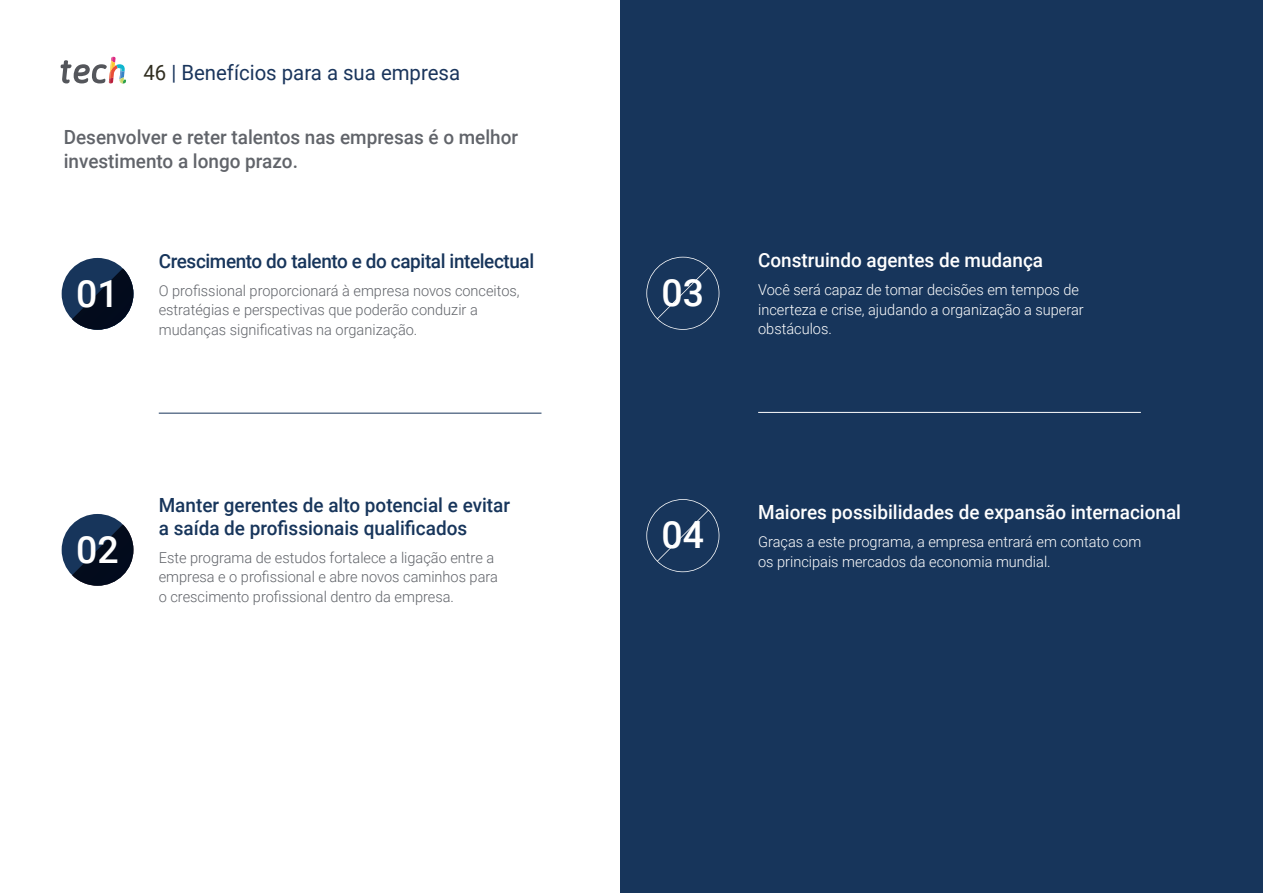
<style>
.page{position:relative;width:1263px;height:893px;background:#fff}
.page>*{position:absolute;margin:0;border:0;box-sizing:border-box;transform-origin:0 0}
.t1{font:500 37.5px "Roboto";color:#fff}
.t2{font:21px "Roboto";color:#1a355c}
.t3{font:500 19.5px "Roboto";color:#fff}
.t4{font:500 19.5px/22.5px "Roboto";color:#17355b}
.t5{font:500 19.5px/24px "Roboto";color:#61646a}
.t6{font:500 19.5px "Roboto";letter-spacing:-.02em;color:#17355b}
.t7{font:300 15px/19.5px "Roboto";color:#61646a}
.t8{font:300 15px/19.5px "Roboto";color:#fff}
.s1{color:#312e20}
</style>
<div class="page">
<div style="left:621px;top:0;width:642px;height:893px;background:#17355b"></div>
<hr style="left:159px;top:413px;width:382px;height:1px;background:#17355b">
<hr style="left:758px;top:412px;width:383px;height:1px;background:#fff">
<svg style="left:646px;top:499px;width:73px;height:73px"></svg>
<svg style="left:646px;top:257px;width:73px;height:73px"></svg>
<svg style="left:61px;top:57px;width:65px;height:27px"></svg>
<div style="left:62px;top:258px;width:71px;height:72px;background:#17355b;border-radius:50%"></div>
<svg style="left:72px;top:268px;width:61px;height:62px"></svg>
<div style="left:62px;top:514px;width:71px;height:72px;background:#17355b;border-radius:50%"></div>
<svg style="left:72px;top:524px;width:61px;height:62px"></svg>
<h2 class="t2" style="left:144px;top:57px;width:318px"><span class="s1">46</span> | Benefícios para a sua empresa</h2>
<h3 class="t5" style="left:64px;top:125px;width:456px">Desenvolver e reter talentos nas empresas é o melhor investimento a longo prazo.</h3>
<h1 class="t1" style="left:76px;top:267px;width:44px">01</h1>
<h3 class="t6" style="left:159px;top:247px;width:377px">Crescimento do talento e do capital intelectual</h3>
<p class="t7" style="left:159px;top:280px;width:362px">O profissional proporcionará à empresa novos conceitos, estratégias e perspectivas que poderão conduzir a mudanças significativas na organização.</p>
<h1 class="t1" style="left:76px;top:523px;width:44px">02</h1>
<h3 class="t4" style="left:159px;top:493px;width:353px">Manter gerentes de alto potencial e evitar a saída de profissionais qualificados</h3>
<p class="t7" style="left:159px;top:547px;width:341px">Este programa de estudos fortalece a ligação entre a empresa e o profissional e abre novos caminhos para o crescimento profissional dentro da empresa.</p>
<h1 class="t1" style="left:662px;top:266px;width:44px">03</h1>
<h3 class="t3" style="left:758px;top:246px;width:286px">Construindo agentes de mudança</h3>
<p class="t8" style="left:758px;top:279px;width:327px">Você será capaz de tomar decisões em tempos de incerteza e crise, ajudando a organização a superar obstáculos.</p>
<h1 class="t1" style="left:662px;top:509px;width:44px">04</h1>
<h3 class="t3" style="left:758px;top:499px;width:424px">Maiores possibilidades de expansão internacional</h3>
<p class="t8" style="left:758px;top:532px;width:385px">Graças a este programa, a empresa entrará em contato com os principais mercados da economia mundial.</p>
</div>
